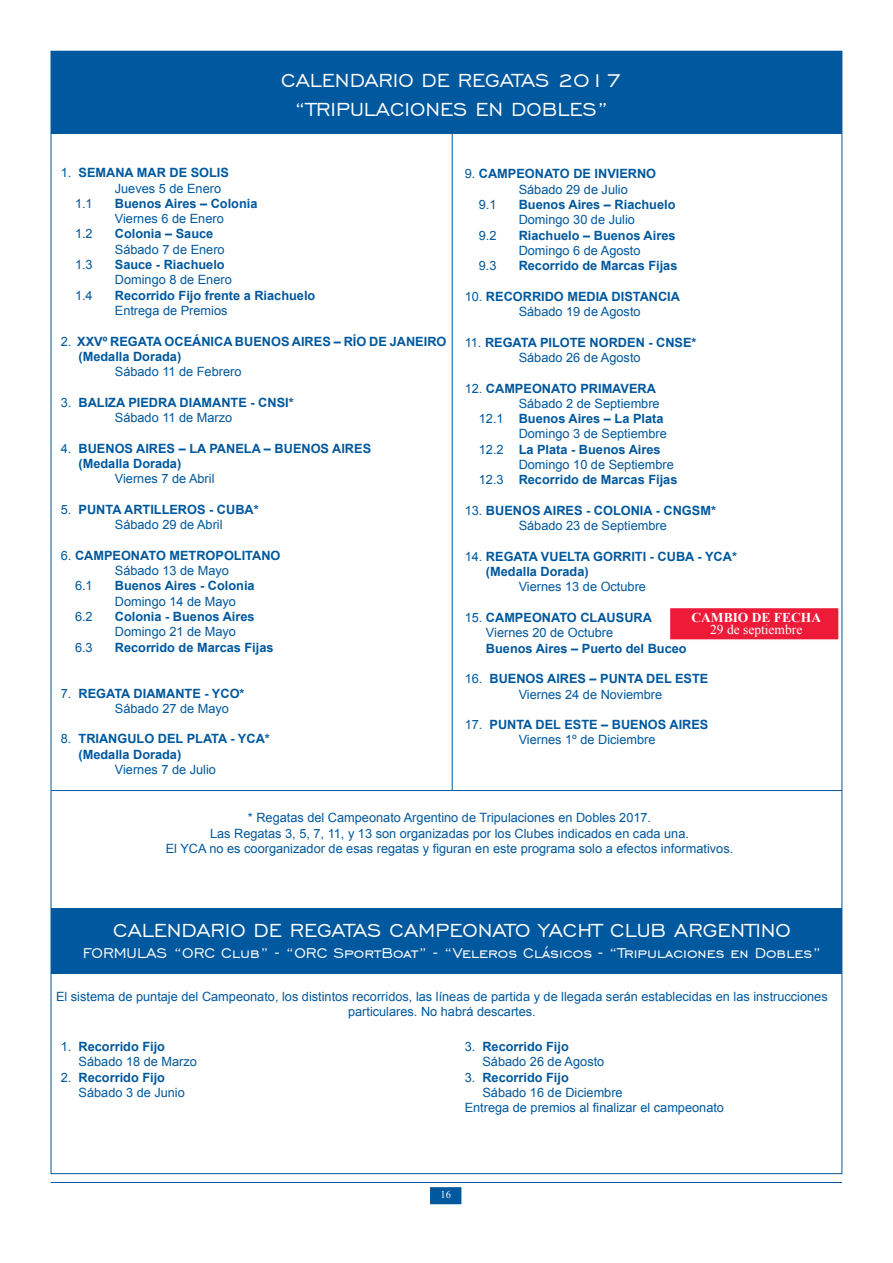
<style>
.page{position:relative;width:893px;height:1263px;background:#fff}
.page>*{position:absolute;margin:0;border:0;box-sizing:border-box;transform-origin:0 0}
.t1{font:24px/28.8px "Engravers Gothic BT";color:#fff;text-align:center}
.t2{font:18px "Engravers Gothic BT";color:#fff}
.t3{font:13.5px "Times New Roman";color:#fff}
.t4{font:700 13.5px "Times New Roman";color:#fff}
.t5{font:700 12.75px/15.3px "Arial";color:#00589e}
.t6{font:12.75px/15.3px "Arial";color:#00589e}
.t7{font:10.5px "Times New Roman";color:#fff}
.s1{font-weight:400}
.s2{font-weight:700}
</style>
<div class="page">
<div style="left:51px;top:51px;width:791px;height:83px;background:#00589e"></div>
<hr style="left:452px;top:134px;width:1px;height:656px;background:#00589e">
<div style="left:51px;top:908px;width:791px;height:66px;background:#00589e"></div>
<hr style="left:51px;top:790px;width:791px;height:1px;background:#00589e">
<hr style="left:51px;top:1182px;width:791px;height:1px;background:#00589e">
<div style="left:430px;top:1187px;width:31px;height:17px;background:#00589e"></div>
<div style="left:669px;top:607px;width:171px;height:34px;background:#ed1a38;border:2px solid #fff"></div>
<h1 class="t1" style="left:281px;top:65px;width:342px">CALENDARIO DE REGATAS 2017 “TRIPULACIONES EN DOBLES”</h1>
<p class="t5" style="left:61px;top:165px;width:170px"><span class="s1">1.</span> SEMANA MAR DE SOLIS</p>
<p class="t6" style="left:115px;top:181px;width:108px">Jueves 5 de Enero</p>
<p class="t6" style="left:75px;top:196px;width:19px">1.1</p>
<p class="t5" style="left:115px;top:196px;width:144px">Buenos Aires – Colonia</p>
<p class="t6" style="left:115px;top:211px;width:110px">Viernes 6 de Enero</p>
<p class="t6" style="left:75px;top:226px;width:19px">1.2</p>
<p class="t5" style="left:115px;top:227px;width:100px">Colonia – Sauce</p>
<p class="t6" style="left:115px;top:242px;width:111px">Sábado 7 de Enero</p>
<p class="t6" style="left:75px;top:257px;width:19px">1.3</p>
<p class="t5" style="left:115px;top:257px;width:111px">Sauce - Riachuelo</p>
<p class="t6" style="left:115px;top:272px;width:118px">Domingo 8 de Enero</p>
<p class="t6" style="left:75px;top:288px;width:19px">1.4</p>
<p class="t5" style="left:115px;top:288px;width:202px">Recorrido Fijo frente a Riachuelo</p>
<p class="t6" style="left:115px;top:303px;width:114px">Entrega de Premios</p>
<p class="t5" style="left:79px;top:334px;width:369px;text-indent:-18px"><span class="s1">2.</span> XXVº REGATA OCEÁNICA BUENOS AIRES – RÍO DE JANEIRO (Medalla Dorada)</p>
<p class="t6" style="left:115px;top:364px;width:128px">Sábado 11 de Febrero</p>
<p class="t5" style="left:61px;top:395px;width:234px;text-align:center"><span class="s1">3.</span> BALIZA PIEDRA DIAMANTE - CNSI*<br><span class="s1">Sábado 11 de Marzo</span></p>
<p class="t5" style="left:79px;top:441px;width:294px;text-indent:-18px"><span class="s1">4.</span> BUENOS AIRES – LA PANELA – BUENOS AIRES (Medalla Dorada)</p>
<p class="t6" style="left:115px;top:471px;width:101px">Viernes 7 de Abril</p>
<p class="t5" style="left:115px;top:502px;width:145px;text-indent:-54px"><span class="s1">5.</span> PUNTA ARTILLEROS - CUBA*<br><span class="s1">Sábado 29 de Abril</span></p>
<p class="t5" style="left:61px;top:548px;width:221px"><span class="s1">6.</span> CAMPEONATO METROPOLITANO</p>
<p class="t6" style="left:115px;top:563px;width:116px">Sábado 13 de Mayo</p>
<p class="t6" style="left:75px;top:578px;width:19px">6.1</p>
<p class="t5" style="left:115px;top:579px;width:141px">Buenos Aires - Colonia</p>
<p class="t6" style="left:115px;top:594px;width:123px">Domingo 14 de Mayo</p>
<p class="t6" style="left:75px;top:609px;width:19px">6.2</p>
<p class="t5" style="left:115px;top:609px;width:141px">Colonia - Buenos Aires</p>
<p class="t6" style="left:115px;top:624px;width:123px">Domingo 21 de Mayo</p>
<p class="t6" style="left:75px;top:640px;width:19px">6.3</p>
<p class="t5" style="left:115px;top:640px;width:160px">Recorrido de Marcas Fijas</p>
<p class="t5" style="left:115px;top:686px;width:131px;text-indent:-54px"><span class="s1">7.</span> REGATA DIAMANTE - YCO*<br><span class="s1">Sábado 27 de Mayo</span></p>
<p class="t5" style="left:79px;top:732px;width:193px;text-indent:-18px"><span class="s1">8.</span> TRIANGULO DEL PLATA - YCA* (Medalla Dorada)</p>
<p class="t6" style="left:115px;top:762px;width:103px">Viernes 7 de Julio</p>
<p class="t5" style="left:465px;top:167px;width:193px"><span class="s1">9.</span> CAMPEONATO DE INVIERNO</p>
<p class="t6" style="left:519px;top:182px;width:111px">Sábado 29 de Julio</p>
<p class="t6" style="left:479px;top:197px;width:19px">9.1</p>
<p class="t5" style="left:519px;top:197px;width:158px">Buenos Aires – Riachuelo</p>
<p class="t6" style="left:519px;top:212px;width:118px">Domingo 30 de Julio</p>
<p class="t6" style="left:479px;top:228px;width:19px">9.2</p>
<p class="t5" style="left:519px;top:228px;width:158px">Riachuelo – Buenos Aires</p>
<p class="t6" style="left:519px;top:243px;width:123px">Domingo 6 de Agosto</p>
<p class="t6" style="left:479px;top:258px;width:19px">9.3</p>
<p class="t5" style="left:519px;top:258px;width:160px">Recorrido de Marcas Fijas</p>
<p class="t5" style="left:519px;top:289px;width:163px;text-indent:-54px"><span class="s1">10.</span> RECORRIDO MEDIA DISTANCIA<br><span class="s1">Sábado 19 de Agosto</span></p>
<p class="t5" style="left:465px;top:335px;width:233px;text-align:center"><span class="s1">11.</span> REGATA PILOTE NORDEN - CNSE*<br><span class="s1">Sábado 26 de Agosto</span></p>
<p class="t5" style="left:465px;top:381px;width:193px"><span class="s1">12.</span> CAMPEONATO PRIMAVERA</p>
<p class="t6" style="left:519px;top:396px;width:143px">Sábado 2 de Septiembre</p>
<p class="t5" style="left:479px;top:411px;width:186px"><span class="s1">12.1</span> Buenos Aires – La Plata</p>
<p class="t6" style="left:519px;top:426px;width:150px">Domingo 3 de Septiembre</p>
<p class="t5" style="left:479px;top:442px;width:183px"><span class="s1">12.2</span> La Plata - Buenos Aires</p>
<p class="t6" style="left:519px;top:457px;width:157px">Domingo 10 de Septiembre</p>
<p class="t5" style="left:479px;top:473px;width:200px"><span class="s1">12.3</span> Recorrido de Marcas Fijas</p>
<p class="t5" style="left:465px;top:503px;width:253px;text-align:center"><span class="s1">13.</span> BUENOS AIRES - COLONIA - CNGSM*<br><span class="s1">Sábado 23 de Septiembre</span></p>
<p class="t5" style="left:486px;top:549px;width:252px;text-indent:-21px"><span class="s1">14.</span> REGATA VUELTA GORRITI - CUBA - YCA* (Medalla Dorada)</p>
<p class="t6" style="left:519px;top:579px;width:129px">Viernes 13 de Octubre</p>
<p class="t6" style="left:486px;top:610px;width:167px;text-indent:-21px">15. <span class="s2">CAMPEONATO CLAUSURA<br></span>Viernes 20 de Octubre</p>
<p class="t5" style="left:486px;top:641px;width:202px">Buenos Aires – Puerto del Buceo</p>
<p class="t5" style="left:519px;top:671px;width:191px;text-indent:-54px"><span class="s1">16.</span> BUENOS AIRES – PUNTA DEL ESTE<br><span class="s1">Viernes 24 de Noviembre</span></p>
<p class="t5" style="left:465px;top:717px;width:245px;text-align:center"><span class="s1">17.</span> PUNTA DEL ESTE – BUENOS AIRES<br><span class="s1">Viernes 1º de Diciembre</span></p>
<p class="t4" style="left:691px;top:608px;width:131px">CAMBIO DE FECHA</p>
<p class="t3" style="left:710px;top:620px;width:94px">29 de septiembre</p>
<p class="t6" style="left:166px;top:810px;width:569px;text-align:center">* Regatas del Campeonato Argentino de Tripulaciones en Dobles 2017.<br>Las Regatas 3, 5, 7, 11, y 13 son organizadas por los Clubes indicados en cada una.<br>El YCA no es coorganizador de esas regatas y figuran en este programa solo a efectos informativos.</p>
<h1 class="t1" style="left:113px;top:915px;width:679px">CALENDARIO DE REGATAS CAMPEONATO YACHT CLUB ARGENTINO</h1>
<h2 class="t2" style="left:83px;top:943px;width:740px">FORMULAS “ORC Club” - “ORC SportBoat” - “Veleros Clásicos - “Tripulaciones en Dobles”</h2>
<p class="t6" style="left:56px;top:989px;width:773px;text-align:center">El sistema de puntaje del Campeonato, los distintos recorridos, las líneas de partida y de llegada serán establecidas en las instrucciones particulares. No habrá descartes.</p>
<p class="t6" style="left:79px;top:1039px;width:120px;text-indent:-18px">1. <span class="s2">Recorrido Fijo<br></span>Sábado 18 de Marzo</p>
<p class="t6" style="left:79px;top:1069px;width:108px;text-indent:-18px">2. <span class="s2">Recorrido Fijo<br></span>Sábado 3 de Junio</p>
<p class="t6" style="left:482px;top:1039px;width:123px;text-indent:-18px">3. <span class="s2">Recorrido Fijo<br></span>Sábado 26 de Agosto</p>
<p class="t5" style="left:465px;top:1070px;width:106px"><span class="s1">3.</span> Recorrido Fijo</p>
<p class="t6" style="left:482px;top:1085px;width:142px">Sábado 16 de Diciembre</p>
<p class="t6" style="left:465px;top:1100px;width:261px">Entrega de premios al finalizar el campeonato</p>
<p class="t7" style="left:440px;top:1188px;width:12px">16</p>
</div>
